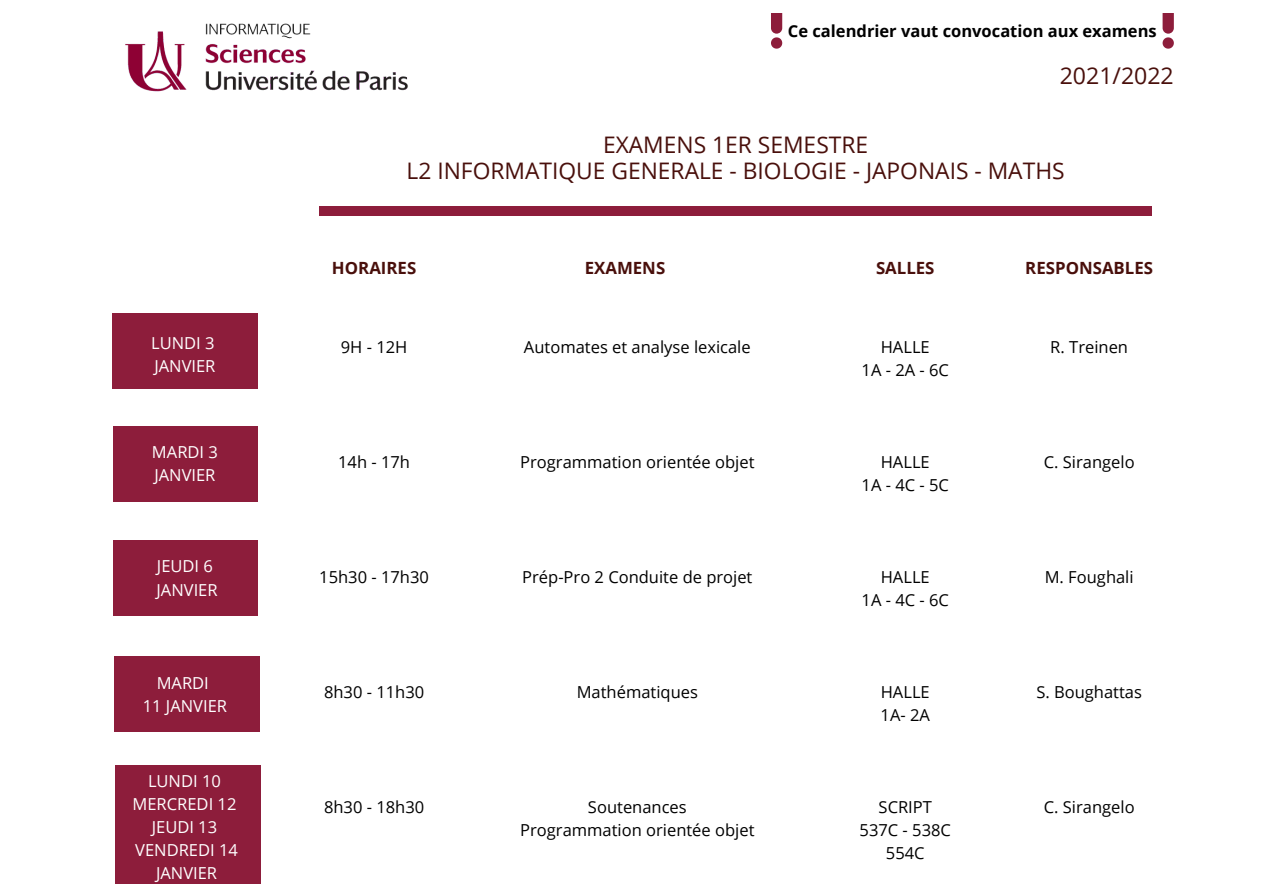
<style>
.page{position:relative;width:1263px;height:893px;background:#fff}
.page>*{position:absolute;margin:0;border:0;box-sizing:border-box;transform-origin:0 0}
.t1{font:23.1px "Open Sans";color:#490f0b}
.t2{font:22.8px "Open Sans";color:#490f0b}
.t3{font:700 16.8px "Open Sans";color:#490f0b}
.t4{font:16.5px/23px "Open Sans";color:#000;text-align:center}
.t5{font:16.5px "Open Sans";color:#fff}
.t6{font:700 16.5px "Open Sans";color:#000}
</style>
<div class="page">
<div style="left:319px;top:206px;width:833px;height:9px;background:#8d1d3b"></div>
<img style="left:125px;top:23px;width:283px;height:69px">
<div style="left:112px;top:313px;width:145px;height:76px;background:#8d1d3b"></div>
<div style="left:113px;top:426px;width:144px;height:76px;background:#8d1d3b"></div>
<div style="left:113px;top:540px;width:144px;height:76px;background:#8d1d3b"></div>
<div style="left:115px;top:656px;width:145px;height:76px;background:#8d1d3b"></div>
<div style="left:115px;top:765px;width:145px;height:118px;background:#8d1d3b"></div>
<svg style="left:1162px;top:13px;width:12px;height:36px"></svg>
<svg style="left:771px;top:13px;width:11px;height:36px"></svg>
<p class="t5" style="left:151px;top:332px;width:65px">LUNDI 3</p>
<p class="t5" style="left:154px;top:355px;width:63px">JANVIER</p>
<p class="t5" style="left:152px;top:441px;width:67px">MARDI 3</p>
<p class="t5" style="left:154px;top:464px;width:63px">JANVIER</p>
<p class="t5" style="left:157px;top:555px;width:57px">JEUDI 6</p>
<p class="t5" style="left:157px;top:578px;width:63px">JANVIER</p>
<p class="t5" style="left:157px;top:671px;width:54px">MARDI</p>
<p class="t5" style="left:143px;top:694px;width:86px">11 JANVIER</p>
<p class="t5" style="left:148px;top:769px;width:74px">LUNDI 10</p>
<p class="t5" style="left:132px;top:792px;width:105px">MERCREDI 12</p>
<p class="t5" style="left:152px;top:815px;width:67px">JEUDI 13</p>
<p class="t5" style="left:135px;top:838px;width:104px">VENDREDI 14</p>
<p class="t5" style="left:156px;top:861px;width:63px">JANVIER</p>
<p class="t6" style="left:788px;top:19px;width:370px">Ce calendrier vaut convocation aux examens</p>
<p class="t1" style="left:1060px;top:59px;width:116px">2021/2022</p>
<p class="t2" style="left:603px;top:129px;width:267px">EXAMENS 1ER SEMESTRE</p>
<p class="t2" style="left:407px;top:154px;width:659px">L2 INFORMATIQUE GENERALE - BIOLOGIE - JAPONAIS - MATHS</p>
<p class="t3" style="left:332px;top:256px;width:86px">HORAIRES</p>
<p class="t3" style="left:876px;top:256px;width:60px">SALLES</p>
<p class="t3" style="left:585px;top:256px;width:82px">EXAMENS</p>
<p class="t3" style="left:1025px;top:256px;width:129px">RESPONSABLES</p>
<p class="t4" style="left:341px;top:334px;width:68px">9H - 12H</p>
<p class="t4" style="left:524px;top:334px;width:228px">Automates et analyse lexicale</p>
<p class="t4" style="left:881px;top:334px;width:50px">HALLE</p>
<p class="t4" style="left:861px;top:357px;width:89px">1A-2A-6C</p>
<p class="t4" style="left:1050px;top:334px;width:79px">R. Treinen</p>
<p class="t4" style="left:338px;top:450px;width:73px">14h - 17h</p>
<p class="t4" style="left:520px;top:450px;width:236px">Programmation orientée objet</p>
<p class="t4" style="left:881px;top:450px;width:50px">HALLE</p>
<p class="t4" style="left:861px;top:473px;width:89px">1A-4C-5C</p>
<p class="t4" style="left:1044px;top:450px;width:92px">C. Sirangelo</p>
<p class="t4" style="left:319px;top:565px;width:111px">15h30 - 17h30</p>
<p class="t4" style="left:522px;top:565px;width:232px">Prép-Pro 2 Conduite de projet</p>
<p class="t4" style="left:881px;top:565px;width:50px">HALLE</p>
<p class="t4" style="left:861px;top:588px;width:89px">1A-4C-6C</p>
<p class="t4" style="left:1045px;top:565px;width:90px">M. Foughali</p>
<p class="t4" style="left:324px;top:680px;width:102px">8h30 - 11h30</p>
<p class="t4" style="left:577px;top:680px;width:123px">Mathématiques</p>
<p class="t4" style="left:881px;top:680px;width:50px">HALLE</p>
<p class="t4" style="left:880px;top:703px;width:51px">1A- 2A</p>
<p class="t4" style="left:1036px;top:680px;width:107px">S. Boughattas</p>
<p class="t4" style="left:324px;top:795px;width:102px">8h30 - 18h30</p>
<p class="t4" style="left:588px;top:795px;width:100px">Soutenances</p>
<p class="t4" style="left:520px;top:818px;width:236px">Programmation orientée objet</p>
<p class="t4" style="left:878px;top:795px;width:55px">SCRIPT</p>
<p class="t4" style="left:859px;top:818px;width:93px">537C - 538C<br>554C</p>
<p class="t4" style="left:1044px;top:795px;width:92px">C. Sirangelo</p>
</div>
